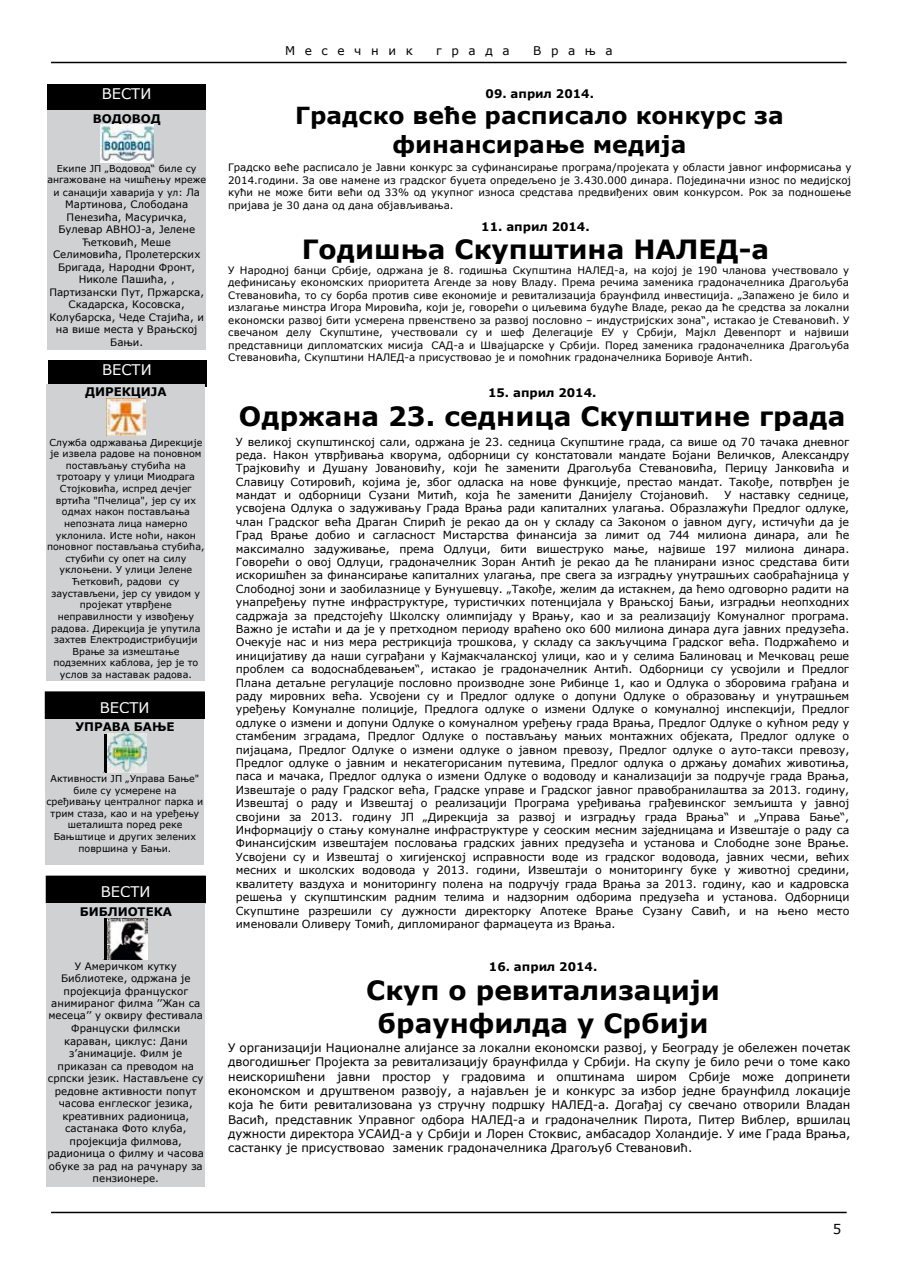
<style>
.page{position:relative;width:902px;height:1280px;background:#fff}
.page>*{position:absolute;margin:0;border:0;box-sizing:border-box;transform-origin:0 0}
.t1{font:700 26.4px/32.1px "Verdana";color:#000;text-align:center}
.t2{font:700 23.4px/28.7px "Verdana";color:#000;text-align:center}
.t3{font:14.7px "Verdana";color:#fff}
.t4{font:13.5px "Verdana";color:#000}
.t5{font:12px "Verdana";letter-spacing:.8em;color:#000}
.t6{font:11.85px/14.2px "Verdana";color:#000;text-align:justify}
.t7{font:700 11.85px "Verdana";color:#000}
.t8{font:11.1px/13.4px "Verdana";letter-spacing:-.005em;color:#000;text-align:justify}
.t9{font:10.2px/12.5px "Verdana";color:#000;text-align:justify}
.t10{font:9.6px/11.6px "Verdana";letter-spacing:.005em;color:#000;text-align:center}
.s1{font-size:10.2px}
</style>
<div class="page">
<div style="left:46px;top:876px;width:159px;height:27px;background:#000"></div>
<div style="left:47px;top:904px;width:158px;height:283px;background:#d0d1d2"></div>
<svg style="left:104px;top:918px;width:4px;height:41px"></svg>
<img style="left:108px;top:918px;width:40px;height:41px">
<div style="left:45px;top:692px;width:159px;height:26px;background:#000"></div>
<div style="left:45px;top:691px;width:160px;height:28px;border:1px solid #000"></div>
<div style="left:47px;top:84px;width:159px;height:26px;background:#000"></div>
<div style="left:47px;top:111px;width:159px;height:239px;background:#d0d1d2"></div>
<img style="left:100px;top:125px;width:53px;height:37px">
<div style="left:48px;top:360px;width:158px;height:26px;background:#000"></div>
<div style="left:47px;top:384px;width:158px;height:297px;background:#d0d1d2"></div>
<img style="left:106px;top:398px;width:39px;height:38px">
<div style="left:46px;top:719px;width:158px;height:146px;background:#d0d1d2"></div>
<div style="left:104px;top:734px;width:42px;height:38px;background:linear-gradient(to bottom,#000,#000)"></div>
<img style="left:108px;top:734px;width:38px;height:38px">
<hr style="left:51px;top:62px;width:795px;height:1px;background:#000">
<hr style="left:51px;top:1212px;width:795px;height:1px;background:#000">
<h3 class="t3" style="left:102px;top:83px;width:51px">ВЕСТИ</h3>
<p class="t7" style="left:93px;top:110px;width:70px">ВОДОВОД</p>
<p class="t10" style="left:47px;top:162px;width:160px">Екипе ЈП „Водовод“ биле су ангажоване на чишћењу мреже и санацији хаварија у ул: <span class="s1">Ла</span></p>
<p class="t9" style="left:49px;top:198px;width:156px;text-align:center">Мартинова, Слободана<br>Пенезића, Масуричка,<br>Булевар АВНОЈ-а, Јелене<br>Ћетковић, Меше<br>Селимовића, Пролетерских<br>Бригада, Народни Фронт,<br>Николе Пашића, ,<br>Партизански Пут, Пржарска,<br>Скадарска, Косовска,<br>Колубарска, Чеде Стајића, и на више места у Врањској<br>Бањи.</p>
<h3 class="t3" style="left:102px;top:359px;width:51px">ВЕСТИ</h3>
<p class="t7" style="left:85px;top:383px;width:83px">ДИРЕКЦИЈА</p>
<p class="t10" style="left:47px;top:436px;width:159px">Служба одржавања Дирекције је извела радове на поновном постављању стубића на тротоару у улици Миодрага<br>Стојковића, испред дечјег вртића "Пчелица", јер су их одмах након постављања непозната лица намерно уклонила. Исте ноћи, након поновног постављања стубића, стубићи су опет на силу уклоњени. У улици Јелене<br>Ћетковић, радови су заустављени, јер су увидом у пројекат утврђене неправилности у извођењу радова. Дирекција је упутила захтев Електродистрибуцији<br>Врање за измештање подземних каблова, јер је то услов за наставак радова.</p>
<h3 class="t3" style="left:100px;top:697px;width:51px">ВЕСТИ</h3>
<p class="t7" style="left:75px;top:719px;width:100px">УПРАВА БАЊЕ</p>
<p class="t10" style="left:47px;top:772px;width:158px">Активности ЈП „Управа Бање" биле су усмерене на сређивању централног парка и трим стаза, као и на уређењу шеталишта поред реке<br>Бањштице и других зелених површина у Бањи.</p>
<h3 class="t3" style="left:101px;top:881px;width:51px">ВЕСТИ</h3>
<p class="t7" style="left:80px;top:903px;width:94px">БИБЛИОТЕКА</p>
<p class="t9" style="left:48px;top:959px;width:158px;text-align:center">У Америчком кутку<br>Библиотеке, одржана је пројекција француског анимираног филма ’’Жан са месеца’’ у оквиру фестивала<br>Француски филмски караван, циклус: Дани з’анимације. Филм је приказан са преводом на српски језик. Настављене су редовне активности попут часова енглеског језика, креативних радионица, састанака Фото клуба, пројекција филмова, радионица о филму и часова обуке за рад на рачунару за пензионере.</p>
<p class="t5" style="left:285px;top:42px;width:129px">Месечник</p>
<p class="t5" style="left:436px;top:42px;width:75px">града</p>
<p class="t5" style="left:533px;top:42px;width:81px">Врања</p>
<p class="t7" style="left:485px;top:85px;width:110px">09. април 2014.</p>
<h2 class="t2" style="left:295px;top:101px;width:490px">Градско веће расписало конкурс за финансирање медија</h2>
<p class="t9" style="left:228px;top:161px;width:624px">Градско веће расписало је Јавни конкурс за суфинансирање програма/пројеката у области јавног информисања у 2014.години. За ове намене из градског буџета опредељено је 3.430.000 динара. Појединачни износ по медијској кући не може бити већи од 33% од укупног износа средстава предвиђених овим конкурсом. Рок за подношење пријава је 30 дана од дана објављивања.</p>
<p class="t7" style="left:481px;top:218px;width:110px">11. април 2014.</p>
<h1 class="t1" style="left:302px;top:233px;width:469px">Годишња Скупштина НАЛЕД-а</h1>
<p class="t9" style="left:228px;top:264px;width:622px">У Народној банци Србије, одржана је 8. годишња Скупштина НАЛЕД-а, на којој је 190 чланова учествовало у дефинисању економских приоритета Агенде за нову Владу. Према речима заменика градоначелника Драгољуба Стевановића, то су борба против сиве економије и ревитализација браунфилд инвестиција. „Запажено је било и излагање минстра Игора Мировића, који је, говорећи о циљевима будуће Владе, рекао да ће средства за локални економски развој бити усмерена првенствено за развој пословно – индустријских зона“, истакао је Стевановић. У свечаном делу Скупштине, учествовали су и шеф Делегације ЕУ у Србији, Мајкл Девенпорт и највиши представници дипломатских мисија САД-а и Швајцарске у Србији. Поред заменика градоначелника Драгољуба Стевановића, Скупштини НАЛЕД-а присуствовао је и помоћник градоначелника Боривоје Антић.</p>
<p class="t7" style="left:488px;top:384px;width:110px">15. април 2014.</p>
<h1 class="t1" style="left:239px;top:399px;width:608px">Одржана 23. седница Скупштине града</h1>
<p class="t8" style="left:236px;top:435px;width:615px">У великој скупштинској сали, одржана је 23. седница Скупштине града, са више од 70 тачака дневног реда. Након утврђивања кворума, одборници су констатовали мандате Бојани Величков, Александру Трајковићу и Душану Јовановићу, који ће заменити Драгољуба Стевановића, Перицу Јанковића и Славицу Сотировић, којима је, због одласка на нове функције, престао мандат. Такође, потврђен је мандат и одборници Сузани Митић, која ће заменити Данијелу Стојановић.</p>
<p class="t8" style="left:236px;top:488px;width:615px;text-indent:488px">У наставку седнице, усвојена Одлука о задуживању Града Врања ради капиталних улагања. Образлажући Предлог одлуке, члан Градског већа Драган Спирић је рекао да он у складу са Законом о јавном дугу, истичући да је Град Врање добио и сагласност Мистарства финансија за лимит од 744 милиона динара, али ће максимално задуживање, према Одлуци, бити вишеструко мање, највише 197 милиона динара.<br>Говорећи о овој Одлуци, градоначелник Зоран Антић је рекао да ће планирани износ средстава бити искоришћен за финансирање капиталних улагања, пре свега за изградњу унутрашњих саобраћајница у Слободној зони и заобилазнице у Бунушевцу. „Такође, желим да истакнем, да ћемо одговорно радити на унапређењу путне инфраструктуре, туристичких потенцијала у Врањској Бањи, изградњи неопходних садржаја за предстојећу Школску олимпијаду у Врању, као и за реализацију Комуналног програма.<br>Важно је истаћи и да је у претходном периоду враћено око 600 милиона динара дуга јавних предузећа.<br>Очекује нас и низ мера рестрикција трошкова, у складу са закључцима Градског већа. Подржаћемо и иницијативу да наши суграђани у Кајмакчаланској улици, као и у селима Балиновац и Мечковац реше проблем са водоснабдевањем“, истакао је градоначелник Антић. Одборници су усвојили и Предлог Плана детаљне регулације пословно производне зоне Рибинце 1, као и Одлука о зборовима грађана и раду мировних већа. Усвојени су и Предлог одлуке о допуни Одлуке о образовању и унутрашњем уређењу Комуналне полиције, Предлога одлуке о измени Одлуке о комуналној инспекцији, Предлог одлуке о измени и допуни Одлуке о комуналном уређењу града Врања, Предлог Одлуке о кућном реду у стамбеним зградама, Предлог Одлуке о постављању мањих монтажних објеката, Предлог одлуке о пијацама, Предлог Одлуке о измени одлуке о јавном превозу, Предлог одлуке о ауто-такси превозу, Предлог одлуке о јавним и некатегорисаним путевима, Предлог одлука о држању домаћих животиња, паса и мачака, Предлог одлука о измени Одлуке о водоводу и канализацији за подручје града Врања, Извештаје о раду Градског већа, Градске управе и Градског јавног правобранилаштва за 2013. годину, Извештај о раду и Извештај о реализацији Програма уређивања грађевинског земљишта у јавној својини за 2013. годину ЈП „Дирекција за развој и изградњу града Врања“ и „Управа Бање“, Информацију о стању комуналне инфраструктуре у сеоским месним заједницама и Извештаје о раду са Финансијским извештајем пословања градских јавних предузећа и установа и Слободне зоне Врање.<br>Усвојени су и Извештај о хигијенској исправности воде из градског водовода, јавних чесми, већих месних и школских водовода у 2013. години, Извештаји о мониторингу буке у животној средини, квалитету ваздуха и мониторингу полена на подручју града Врања за 2013. годину, као и кадровска решења у скупштинским радним телима и надзорним одборима предузећа и установа. Одборници Скупштине разрешили су дужности директорку Апотеке Врање Сузану Савић, и на њено место именовали Оливеру Томић, дипломираног фармацеута из Врања.</p>
<p class="t7" style="left:489px;top:959px;width:110px">16. април 2014.</p>
<h1 class="t1" style="left:366px;top:974px;width:355px">Скуп о ревитализацији браунфилда у Србији</h1>
<p class="t6" style="left:228px;top:1040px;width:624px">У организацији Националне алијансе за локални економски развој, у Београду је обележен почетак двогодишњег Пројекта за ревитализацију браунфилда у Србији. На скупу је било речи о томе како неискоришћени јавни простор у градовима и општинама широм Србије може допринети економском и друштвеном развоју, а најављен је и конкурс за избор једне браунфилд локације која ће бити ревитализована уз стручну подршку НАЛЕД-а. Догађај су свечано отворили Владан Васић, представник Управног одбора НАЛЕД-а и градоначелник Пирота, Питер Виблер, вршилац дужности директора УСАИД-а у Србији и Лорен Стоквис, амбасадор Холандије. У име Града Врања, састанку је присуствовао заменик градоначелника Драгољуб Стевановић.</p>
<p class="t4" style="left:832px;top:1220px;width:10px">5</p>
</div>
